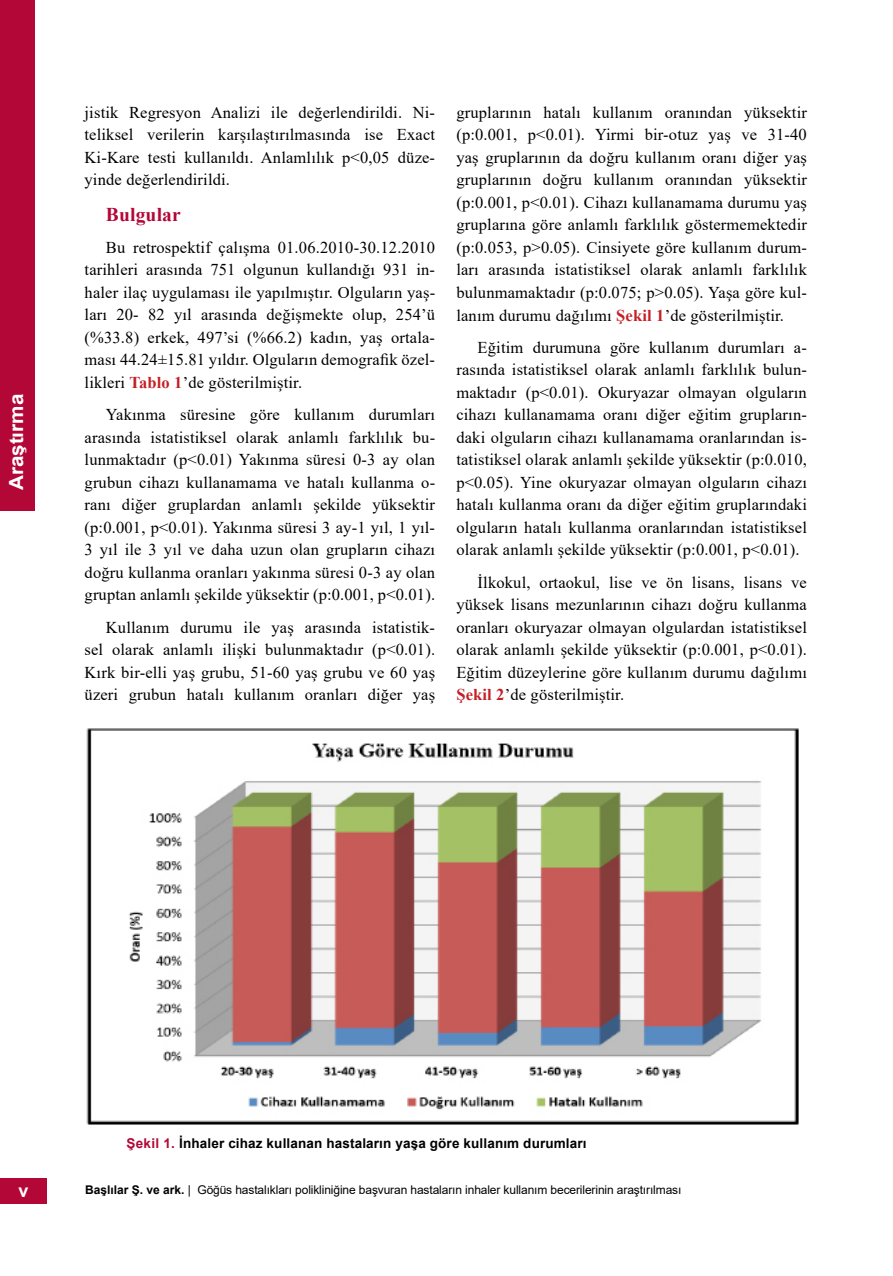
<style>
.page{position:relative;width:893px;height:1276px;background:#fff}
.page>*{position:absolute;margin:0;border:0;box-sizing:border-box;transform-origin:0 0}
.t1{font:700 19.5px "Arial";color:#fff;scale:1.06 1}
.t2{font:700 19.5px "Times New Roman";letter-spacing:.01em;color:#b30738}
.t3{font:700 18px "Arial";color:#fff}
.t4{font:16.5px/22.5px "Times New Roman";letter-spacing:.01em;color:#000;text-align:justify}
.t5{font:700 13.5px "Arial";letter-spacing:.01em;color:#000}
.t6{font:12px "Arial";letter-spacing:-.01em;color:#000}
.s1{font-weight:700;color:#c41f25}
.s2{color:#b30738}
.s3{font-weight:700}
</style>
<div class="page">
<div style="left:0;top:0;width:34px;height:510px;background:#b30738"></div>
<div style="left:0;top:1178px;width:47px;height:25px;background:#b30738"></div>
<img style="left:86px;top:728px;width:713px;height:397px">
<p class="t1" style="left:3px;top:490px;width:93px;rotate:-90deg">Araştırma</p>
<p class="t4" style="left:85px;top:100px;width:352px">jistik Regresyon Analizi ile değerlendirildi. Ni&shy;teliksel verilerin karşılaştırılmasında ise Exact Ki-Kare testi kullanıldı. Anlamlılık p&lt;0,05 düze&shy;yinde değerlendirildi.</p>
<p class="t2" style="left:106px;top:200px;width:77px">Bulgular</p>
<p class="t4" style="left:85px;top:235px;width:352px;text-indent:21px">Bu retrospektif çalışma 01.06.2010-30.12.2010 tarihleri arasında 751 olgunun kullandığı 931 in&shy;haler ilaç uygulaması ile yapılmıştır. Olguların yaş&shy;ları 20- 82 yıl arasında değişmekte olup, 254’ü (%33.8) erkek, 497’si (%66.2) kadın, yaş ortala&shy;ması 44.24±15.81 yıldır. Olguların demografik özel&shy;likleri <span class="s1">Tablo 1</span>’de gösterilmiştir.</p>
<p class="t4" style="left:85px;top:403px;width:352px;text-indent:21px">Yakınma süresine göre kullanım durumları arasında istatistiksel olarak anlamlı farklılık bu&shy;lunmaktadır (p&lt;0.01) Yakınma süresi 0-3 ay olan grubun cihazı kullanamama ve hatalı kullanma o&shy;ranı diğer gruplardan anlamlı şekilde yüksektir (p:0.001, p&lt;0.01). Yakınma süresi 3 ay-1 yıl, 1 yıl-3 yıl ile 3 yıl ve daha uzun olan grupların cihazı doğru kullanma oranları yakınma süresi 0-3 ay olan gruptan anlamlı şekilde yüksektir (p:0.001, p&lt;0.01).</p>
<p class="t4" style="left:85px;top:615px;width:352px;text-indent:21px">Kullanım durumu ile yaş arasında istatistik&shy;sel olarak anlamlı ilişki bulunmaktadır (p&lt;0.01).<br>Kırk bir-elli yaş grubu, 51-60 yaş grubu ve 60 yaş üzeri grubun hatalı kullanım oranları diğer yaş</p>
<p class="t4" style="left:456px;top:101px;width:352px">gruplarının hatalı kullanım oranından yüksektir (p:0.001, p&lt;0.01). Yirmi bir-otuz yaş ve 31-40 yaş gruplarının da doğru kullanım oranı diğer yaş gruplarının doğru kullanım oranından yüksektir (p:0.001, p&lt;0.01). Cihazı kullanamama durumu yaş gruplarına göre anlamlı farklılık göstermemektedir (p:0.053, p&gt;0.05). Cinsiyete göre kullanım durum&shy;ları arasında istatistiksel olarak anlamlı farklılık bulunmamaktadır (p:0.075; p&gt;0.05). Yaşa göre kul&shy;lanım durumu dağılımı <span class="s1">Şekil 1</span>’de gösterilmiştir.</p>
<p class="t4" style="left:456px;top:335px;width:352px;text-indent:21px">Eğitim durumuna göre kullanım durumları a&shy;rasında istatistiksel olarak anlamlı farklılık bulun&shy;maktadır (p&lt;0.01). Okuryazar olmayan olguların cihazı kullanamama oranı diğer eğitim grupların&shy;daki olguların cihazı kullanamama oranlarından is&shy;tatistiksel olarak anlamlı şekilde yüksektir (p:0.010, p&lt;0.05). Yine okuryazar olmayan olguların cihazı hatalı kullanma oranı da diğer eğitim gruplarındaki olguların hatalı kullanma oranlarından istatistiksel olarak anlamlı şekilde yüksektir (p:0.001, p&lt;0.01).</p>
<p class="t4" style="left:456px;top:570px;width:352px;text-indent:21px">İlkokul, ortaokul, lise ve ön lisans, lisans ve yüksek lisans mezunlarının cihazı doğru kullanma oranları okuryazar olmayan olgulardan istatistiksel olarak anlamlı şekilde yüksektir (p:0.001, p&lt;0.01).<br>Eğitim düzeylerine göre kullanım durumu dağılımı <span class="s1">Şekil 2</span>’de gösterilmiştir.</p>
<p class="t3" style="left:18px;top:1177px;width:12px">v</p>
<p class="t5" style="left:126px;top:1133px;width:462px"><span class="s2">Şekil 1.</span> İnhaler cihaz kullanan hastaların yaşa göre kullanım durumları</p>
<p class="t6" style="left:85px;top:1181px;width:598px"><span class="s3">Başlılar Ş. ve ark.</span> | Göğüs hastalıkları polikliniğine başvuran hastaların inhaler kullanım becerilerinin araştırılması</p>
</div>
